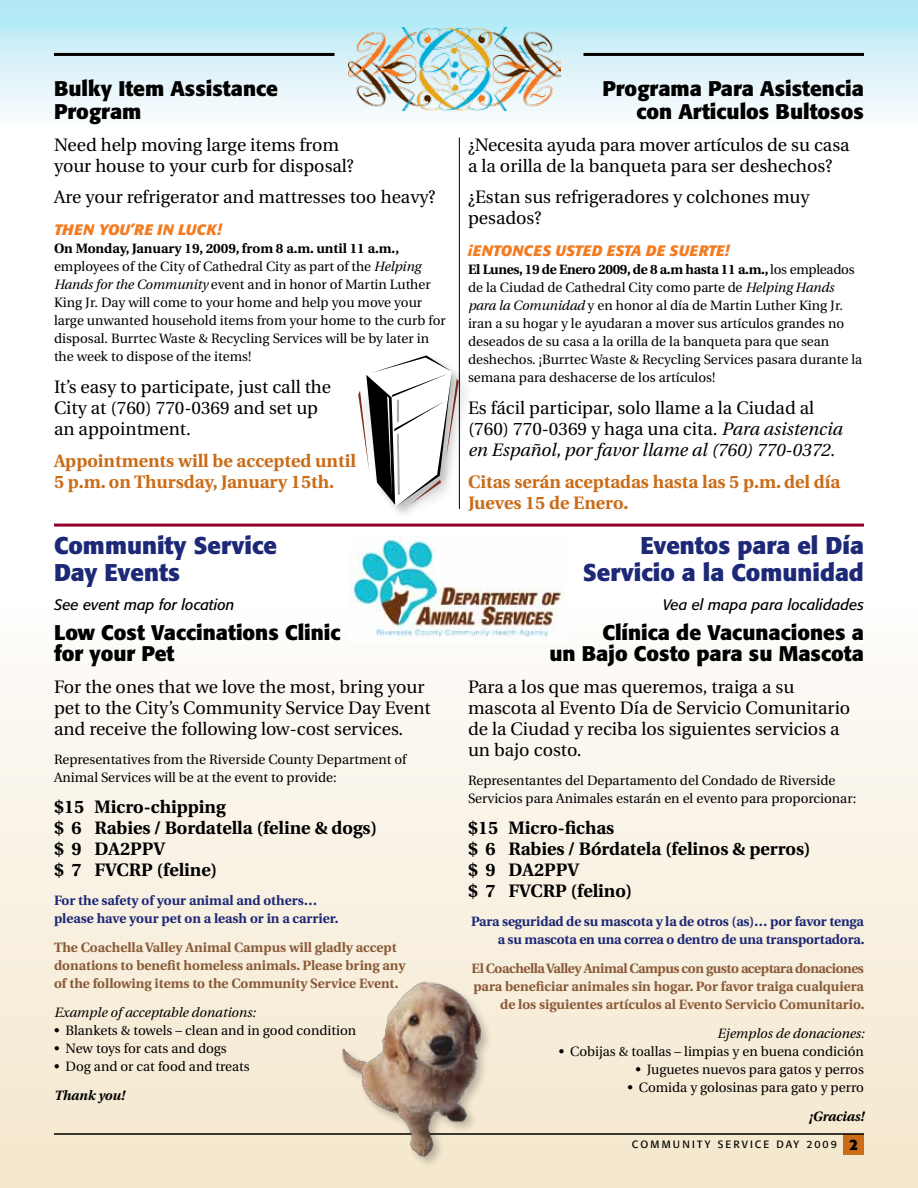
<style>
.page{position:relative;width:918px;height:1188px;background:#fff}
.page>*{position:absolute;margin:0;border:0;box-sizing:border-box;transform-origin:0 0}
.t1{font:700 24px/27px "Formata";color:#1d2877;text-align:right}
.t2{font:700 21px/21px "Formata";color:#000}
.t3{font:18px/21px "Utopia";color:#000}
.t4{font:700 18px/21px "Utopia";color:#000}
.t5{font:700 18px/21px "Utopia";color:#ca6c18}
.t6{font:italic 15px "Formata";color:#000}
.t7{font:italic 700 15px "Formata";letter-spacing:.02em;color:#f47b20}
.t8{font:13.5px/18px "Utopia";color:#000}
.t9{font:700 13.5px/18px "Utopia";color:#8a5a37}
.t10{font:700 13.5px/18px "Utopia";letter-spacing:-.01em;color:#1d2877}
.t11{font:italic 13.5px "Utopia";color:#000}
.t12{font:italic 700 13.5px "Utopia";color:#000}
.t13{font:10.5px "Formata";letter-spacing:.2em;color:#000}
.s1{font-weight:700}
.s2{font-style:italic}
.s3{font-weight:700;font-size:15px}
</style>
<div class="page">
<div style="left:0;top:524px;width:918px;height:664px;background:linear-gradient(to bottom,#fff,#f4e6cb)"></div>
<div style="left:0;top:0;width:918px;height:147px;background:linear-gradient(to bottom,#aee7f4,#fff)"></div>
<img style="left:350px;top:536px;width:216px;height:105px">
<hr style="left:459px;top:137px;width:1px;height:372px;background:#000">
<div style="left:844px;top:1134px;width:20px;height:20px;background:#ca6c18"></div>
<hr style="left:54px;top:53px;width:280px;height:3px;background:#000">
<img style="left:349px;top:27px;width:212px;height:84px">
<hr style="left:584px;top:53px;width:280px;height:3px;background:#000">
<div style="left:355px;top:352px;width:116px;height:166px;background:#000;opacity:.25"></div>
<svg style="left:358px;top:355px;width:101px;height:151px"></svg>
<hr style="left:54px;top:524px;width:810px;height:3px;background:#910028">
<hr style="left:54px;top:1133px;width:810px;height:2px;background:#000">
<img style="left:326px;top:972px;width:178px;height:195px">
<h2 class="t2" style="left:54px;top:77px;width:226px;line-height:22.5px">Bulky Item Assistance<br>Program</h2>
<h3 class="t3" style="left:54px;top:134px;width:301px">Need help moving large items from your house to your curb for disposal?</h3>
<h3 class="t3" style="left:54px;top:187px;width:383px">Are your refrigerator and mattresses too heavy?</h3>
<p class="t7" style="left:54px;top:221px;width:169px">THEN YOU’RE IN LUCK!</p>
<p class="t8" style="left:54px;top:240px;width:393px"><span class="s1">On Monday, January 19, 2009, from 8 a.m. until 11 a.m., </span>employees of the City of Cathedral City as part of the <span class="s2">Helping Hands for the Community</span> event and in honor of Martin Luther King Jr. Day will come to your home and help you move your large unwanted household items from your home to the curb for disposal. Burrtec Waste &amp; Recycling Services will be by later in the week to dispose of the items!</p>
<h3 class="t3" style="left:54px;top:377px;width:279px">It’s easy to participate, just call the<br>City at (760) 770-0369 and set up an appointment.</h3>
<h3 class="t5" style="left:54px;top:450px;width:304px">Appointments will be accepted until<br>5 p.m. on Thursday, January 15th.</h3>
<h1 class="t1" style="left:54px;top:532px;width:225px;text-align:left">Community Service<br>Day Events</h1>
<p class="t6" style="left:54px;top:596px;width:182px">See event map for location</p>
<h2 class="t2" style="left:54px;top:622px;width:288px">Low Cost Vaccinations Clinic for your Pet</h2>
<h3 class="t3" style="left:54px;top:677px;width:378px">For the ones that we love the most, bring your pet to the City’s Community Service Day Event and receive the following low-cost services.</h3>
<p class="t8" style="left:54px;top:750px;width:354px">Representatives from the Riverside County Department of<br>Animal Services will be at the event to provide:</p>
<h3 class="t4" style="left:54px;top:797px;width:325px">$15 Micro-chipping<br>$ 6 Rabies / Bordatella (feline &amp; dogs) $ 9 DA2PPV<br>$ 7 FVCRP (feline)</h3>
<p class="t10" style="left:54px;top:892px;width:286px">For the safety of your animal and others… please have your pet on a leash or in a carrier.</p>
<p class="t9" style="left:54px;top:939px;width:353px">The Coachella Valley Animal Campus will gladly accept donations to benefit homeless animals. Please bring any of the following items to the Community Service Event.</p>
<p class="t11" style="left:54px;top:1005px;width:203px">Example of acceptable donations:</p>
<p class="t8" style="left:54px;top:1021px;width:304px">• Blankets &amp; towels – clean and in good condition</p>
<p class="t8" style="left:54px;top:1039px;width:174px">• New toys for cats and dogs</p>
<p class="t8" style="left:54px;top:1057px;width:197px">• Dog and or cat food and treats</p>
<p class="t12" style="left:54px;top:1087px;width:72px">Thank you!</p>
<h2 class="t2" style="left:602px;top:77px;width:263px;line-height:22.5px;text-align:right">Programa Para Asistencia con Articulos Bultosos</h2>
<h3 class="t3" style="left:468px;top:134px;width:383px">¿Necesita ayuda para mover artículos de su casa a la orilla de la banqueta para ser deshechos?</h3>
<h3 class="t3" style="left:468px;top:187px;width:343px">¿Estan sus refrigeradores y colchones muy pesados?</h3>
<p class="t7" style="left:468px;top:242px;width:263px">¡ENTONCES USTED ESTA DE SUERTE!</p>
<p class="t8" style="left:468px;top:261px;width:396px"><span class="s1">El Lunes, 19 de Enero 2009, de 8 a.m hasta 11 a.m.,</span> los empleados de la Ciudad de Cathedral City como parte de <span class="s2">Helping Hands para la Comunidad</span> y en honor al día de Martin Luther King Jr. iran a su hogar y le ayudaran a mover sus artículos grandes no deseados de su casa a la orilla de la banqueta para que sean deshechos. ¡Burrtec Waste &amp; Recycling Services pasara durante la semana para deshacerse de los artículos!</p>
<h3 class="t3" style="left:468px;top:398px;width:376px">Es fácil participar, solo llame a la Ciudad al (760) 770-0369 y haga una cita. <span class="s2">Para asistencia en Español, por favor llame al (760) 770-0372.</span></h3>
<h3 class="t5" style="left:468px;top:471px;width:374px">Citas serán aceptadas hasta las 5 p.m. del día<br>Jueves 15 de Enero.</h3>
<h1 class="t1" style="left:583px;top:532px;width:283px">Eventos para el Día<br>Servicio a la Comunidad</h1>
<p class="t6" style="left:663px;top:596px;width:203px">Vea el mapa para localidades</p>
<h2 class="t2" style="left:549px;top:622px;width:316px;text-align:right">Clínica de Vacunaciones a<br>un Bajo Costo para su Mascota</h2>
<h3 class="t3" style="left:468px;top:677px;width:384px">Para a los que mas queremos, traiga a su mascota al Evento Día de Servicio Comunitario de la Ciudad y reciba los siguientes servicios a un bajo costo.</h3>
<p class="t8" style="left:468px;top:771px;width:390px">Representantes del Departamento del Condado de Riverside<br>Servicios para Animales estarán en el evento para proporcionar:</p>
<h3 class="t4" style="left:468px;top:818px;width:344px">$15 Micro-fichas<br>$ 6 Rabies / Bórdatela (felinos &amp; perros) $ 9 DA2PPV<br>$ 7 FVCRP (felino)</h3>
<p class="t10" style="left:471px;top:913px;width:395px;text-align:right">Para seguridad de su mascota y la de otros (as)… por favor tenga a su mascota en una correa o dentro de una transportadora.</p>
<p class="t9" style="left:472px;top:960px;width:394px;text-align:right">El Coachella Valley Animal Campus con gusto aceptara donaciones para beneficiar animales sin hogar. Por favor traiga cualquiera de los siguientes artículos al Evento Servicio Comunitario.</p>
<p class="t11" style="left:717px;top:1026px;width:149px">Ejemplos de donaciones:</p>
<p class="t8" style="left:559px;top:1042px;width:307px">• Cobijas &amp; toallas – limpias y en buena condición</p>
<p class="t8" style="left:635px;top:1060px;width:230px">• Juguetes nuevos para gatos y perros</p>
<p class="t8" style="left:627px;top:1078px;width:238px">• Comida y golosinas para gato y perro</p>
<p class="t12" style="left:809px;top:1108px;width:57px">¡Gracias!</p>
<p class="t13" style="left:632px;top:1138px;width:228px">COMMUNITY SERVICE DAY 2009 <span class="s3">2</span></p>
</div>
